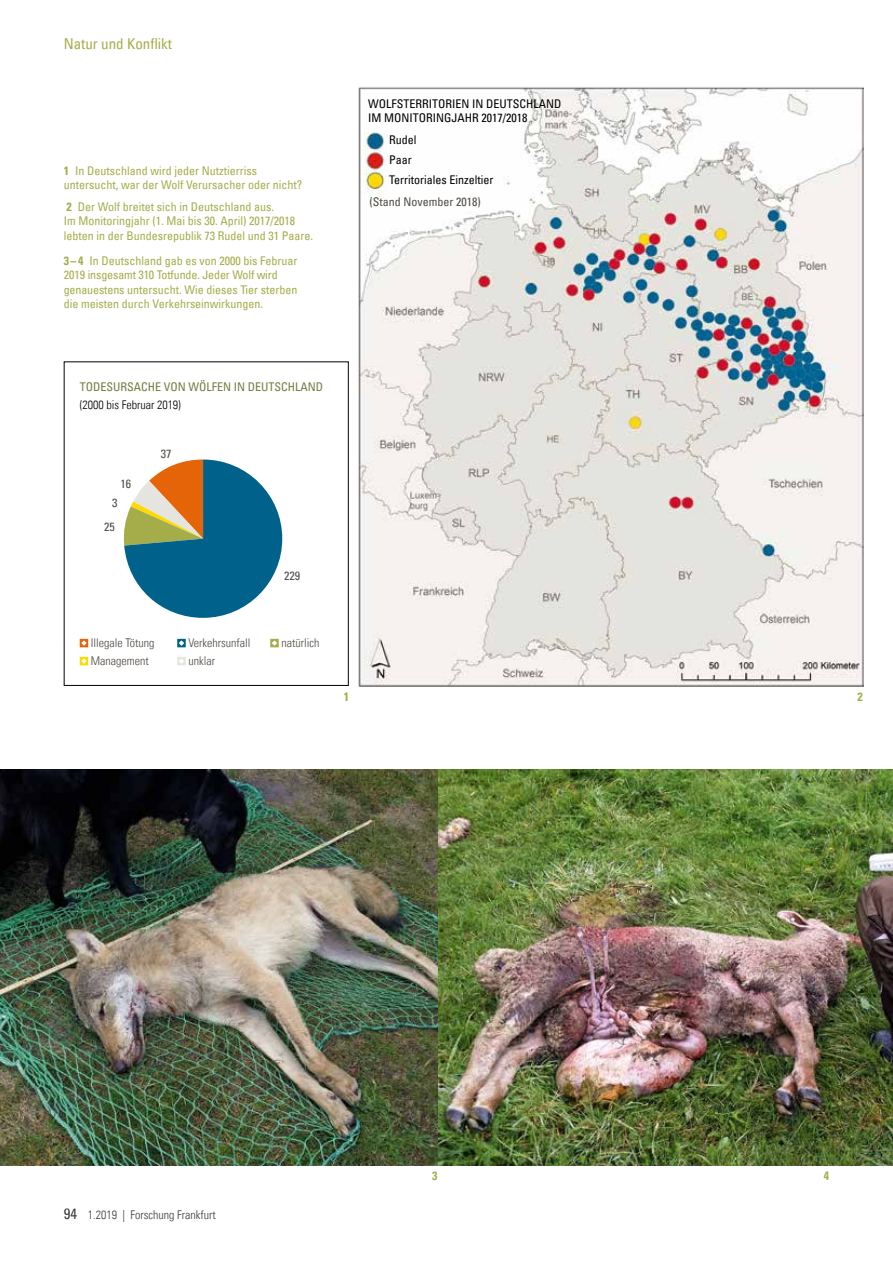
<style>
.page{position:relative;width:893px;height:1263px;background:#fff}
.page>*{position:absolute;margin:0;border:0;box-sizing:border-box;transform-origin:0 0}
.t1{font:condensed 15px "Univers Com 57";color:#a4ad4a}
.t2{font:condensed 12px/14.4px "Univers Com 57";color:#a4ad4a}
.t3{font:condensed 12px/20px "Univers Com 57";color:#000}
.t4{font:12px "Univers Com 47 Light Cond";color:#4f4a45}
.t5{font:condensed 12px "Univers Com 57";color:#717d40}
.t6{font:condensed 12px/24.3px "Univers Com 57";color:#4f4a45;text-align:right}
.t7{font:12px "Univers Com 47 Light Cond";color:#3c3c3b}
.t8{font:12px "Univers Com 47 Light Cond";color:#000}
.t9{font:12px "Univers Com 67 Bold Cond";color:#a4ad4a}
.s1{font-family:"Univers Com 67 Bold Cond";font-stretch:normal}
.s2{font-family:"Univers Com 57";font-stretch:condensed;font-size:15px}
</style>
<div class="page">
<div style="left:64px;top:361px;width:285px;height:325px;border:1px solid #000"></div>
<img style="left:0;top:769px;width:893px;height:396px">
<img style="left:358px;top:87px;width:505px;height:600px">
<div style="left:80px;top:639px;width:8px;height:8px;border:8px solid #e56407"></div>
<div style="left:177px;top:639px;width:9px;height:8px;border:8px solid #00628a"></div>
<div style="left:270px;top:639px;width:9px;height:8px;border:8px solid #a4ad4a"></div>
<div style="left:80px;top:657px;width:8px;height:8px;border:8px solid #ffda00"></div>
<div style="left:177px;top:657px;width:9px;height:8px;border:8px solid #e6e4de"></div>
<svg style="left:123px;top:459px;width:159px;height:159px"></svg>
<p class="t1" style="left:64px;top:34px;width:110px">Natur und Konflikt</p>
<p class="t2" style="left:64px;top:163px;width:240px"><span class="s1">1</span> In Deutschland wird jeder Nutztierriss untersucht, war der Wolf Verursacher oder nicht?</p>
<p class="t2" style="left:64px;top:199px;width:251px"><span class="s1">2</span> Der Wolf breitet sich in Deutschland aus.<br>Im Monitoringjahr (1. Mai bis 30. April) 2017/2018 lebten in der Bundesrepublik 73 Rudel und 31 Paare.</p>
<p class="t2" style="left:64px;top:253px;width:235px"><span class="s1">3 –4</span> In Deutschland gab es von 2000 bis Februar 2019 insgesamt 310 Totfunde. Jeder Wolf wird genauestens untersucht. Wie dieses Tier sterben die meisten durch Verkehrseinwirkungen.</p>
<p class="t3" style="left:368px;top:96px;width:195px;line-height:14.4px">WOLFSTERRITORIEN IN DEUTSCHLAND<br>IM MONITORINGJAHR 2017/2018</p>
<p class="t3" style="left:389px;top:129px;width:106px">Rudel<br>Paar<br>Territoriales Einzeltier</p>
<p class="t6" style="left:369px;top:189px;width:113px">(Stand November 2018)</p>
<p class="t5" style="left:80px;top:379px;width:245px">TODESURSACHE VON WÖLFEN IN DEUTSCHLAND</p>
<p class="t8" style="left:80px;top:398px;width:103px">(2000 bis Februar 2019)</p>
<p class="t6" style="left:120px;top:471px;width:12px">16</p>
<p class="t6" style="left:104px;top:490px;width:15px">3<br>25</p>
<p class="t6" style="left:161px;top:441px;width:12px">37</p>
<p class="t6" style="left:284px;top:563px;width:17px">229</p>
<p class="t4" style="left:91px;top:636px;width:65px">Illegale Tötung</p>
<p class="t4" style="left:188px;top:636px;width:64px">Verkehrsunfall</p>
<p class="t4" style="left:281px;top:636px;width:39px">natürlich</p>
<p class="t4" style="left:91px;top:654px;width:59px">Management</p>
<p class="t4" style="left:188px;top:654px;width:28px">unklar</p>
<p class="t9" style="left:344px;top:689px;width:7px">1</p>
<p class="t9" style="left:857px;top:689px;width:7px">2</p>
<p class="t7" style="left:64px;top:1208px;width:153px"><span class="s2">94</span> 1.2019 | Forschung Frankfurt</p>
<p class="t9" style="left:432px;top:1168px;width:7px">3</p>
<p class="t9" style="left:824px;top:1168px;width:7px">4</p>
</div>
